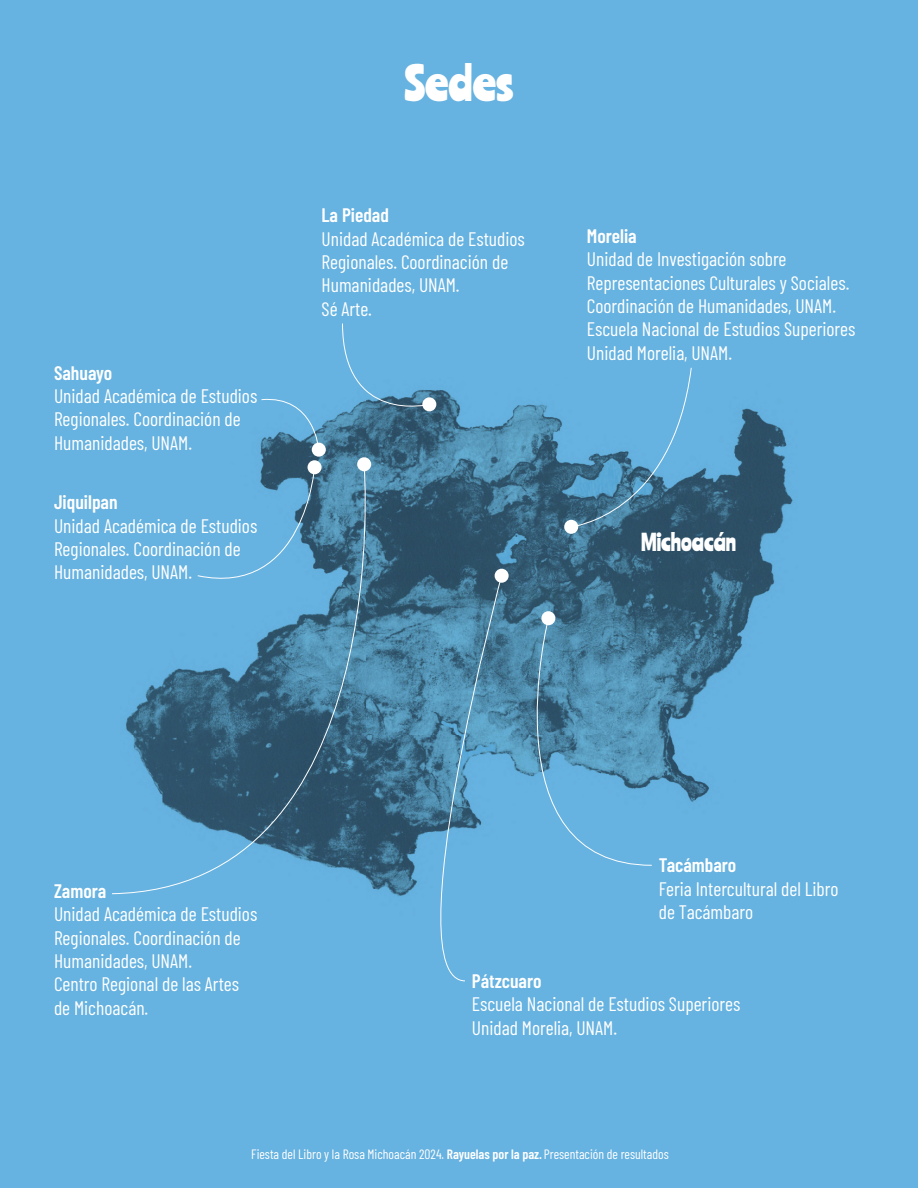
<style>
.page{position:relative;width:918px;height:1188px;background:#66b2e0}
.page>*{position:absolute;margin:0;border:0;box-sizing:border-box;transform-origin:0 0}
.t1{font:45px "Ranchers";color:#fff}
.t2{font:22.5px "Ranchers";color:#fff}
.t3{font:19.5px/23.4px "Barlow Condensed";color:#fff}
.t4{font:600 19.5px "Barlow Condensed";color:#fff}
.t5{font:13.5px "Barlow Condensed";color:#fff}
.s1{font-weight:600}
</style>
<div class="page">
<img style="left:121px;top:377px;width:676px;height:538px">
<div style="left:564px;top:520px;width:14px;height:14px;background:#fff;border-radius:50%"></div>
<div style="left:495px;top:569px;width:14px;height:14px;background:#fff;border-radius:50%"></div>
<div style="left:541px;top:611px;width:14px;height:14px;background:#fff;border-radius:50%"></div>
<svg style="left:308px;top:460px;width:14px;height:14px"></svg>
<div style="left:357px;top:457px;width:14px;height:14px;background:#fff;border-radius:50%"></div>
<div style="left:422px;top:397px;width:14px;height:14px;background:#fff;border-radius:50%"></div>
<div style="left:312px;top:443px;width:14px;height:14px;background:#fff;border-radius:50%"></div>
<svg style="left:342px;top:323px;width:88px;height:102px;background:#60a3cc"></svg>
<svg style="left:571px;top:367px;width:121px;height:161px;background:#599ac1"></svg>
<svg style="left:261px;top:395px;width:59px;height:55px;background:#61a2ca"></svg>
<svg style="left:111px;top:464px;width:284px;height:430px;background:#508baf"></svg>
<svg style="left:394px;top:575px;width:108px;height:407px;background:#5593b7"></svg>
<svg style="left:487px;top:617px;width:166px;height:249px;background:#589abf"></svg>
<p class="t4" style="left:54px;top:359px;width:60px">Sahuayo</p>
<p class="t3" style="left:54px;top:383px;width:205px">Unidad Académica de Estudios</p>
<p class="t3" style="left:54px;top:406px;width:188px">Regionales. Coordinación de</p>
<p class="t3" style="left:54px;top:430px;width:140px">Humanidades, UNAM.</p>
<p class="t4" style="left:54px;top:488px;width:65px">Jiquilpan</p>
<p class="t3" style="left:54px;top:512px;width:205px">Unidad Académica de Estudios</p>
<p class="t3" style="left:54px;top:536px;width:188px">Regionales. Coordinación de</p>
<p class="t3" style="left:54px;top:559px;width:140px">Humanidades, UNAM.</p>
<p class="t1" style="left:404px;top:54px;width:111px">Sedes</p>
<p class="t4" style="left:322px;top:201px;width:69px">La Piedad</p>
<p class="t3" style="left:322px;top:225px;width:205px">Unidad Académica de Estudios</p>
<p class="t3" style="left:322px;top:249px;width:188px">Regionales. Coordinación de</p>
<p class="t3" style="left:322px;top:272px;width:140px">Humanidades, UNAM.</p>
<p class="t3" style="left:322px;top:296px;width:52px">Sé Arte.</p>
<p class="t4" style="left:587px;top:222px;width:51px">Morelia</p>
<p class="t3" style="left:587px;top:246px;width:201px">Unidad de Investigación sobre</p>
<p class="t3" style="left:587px;top:269px;width:264px">Representaciones Culturales y Sociales.<br>Coordinación de Humanidades, UNAM.</p>
<p class="t3" style="left:587px;top:316px;width:270px">Escuela Nacional de Estudios Superiores</p>
<p class="t3" style="left:587px;top:340px;width:147px">Unidad Morelia, UNAM.</p>
<p class="t2" style="left:641px;top:528px;width:97px">Michoacán</p>
<p class="t4" style="left:54px;top:877px;width:54px">Zamora</p>
<p class="t3" style="left:54px;top:901px;width:205px">Unidad Académica de Estudios</p>
<p class="t3" style="left:54px;top:925px;width:188px">Regionales. Coordinación de</p>
<p class="t3" style="left:54px;top:948px;width:140px">Humanidades, UNAM.</p>
<p class="t3" style="left:54px;top:971px;width:187px">Centro Regional de las Artes</p>
<p class="t3" style="left:54px;top:995px;width:96px">de Michoacán.</p>
<p class="t4" style="left:659px;top:851px;width:79px">Tacámbaro</p>
<p class="t3" style="left:659px;top:876px;width:181px">Feria Intercultural del Libro</p>
<p class="t3" style="left:659px;top:899px;width:96px">de Tacámbaro</p>
<p class="t4" style="left:472px;top:967px;width:71px">Pátzcuaro</p>
<p class="t3" style="left:472px;top:991px;width:270px">Escuela Nacional de Estudios Superiores</p>
<p class="t3" style="left:472px;top:1015px;width:147px">Unidad Morelia, UNAM.</p>
<p class="t5" style="left:251px;top:1144px;width:419px">Fiesta del Libro y la Rosa Michoacán 2024. <span class="s1">Rayuelas por la paz.</span> Presentación de resultados</p>
</div>
